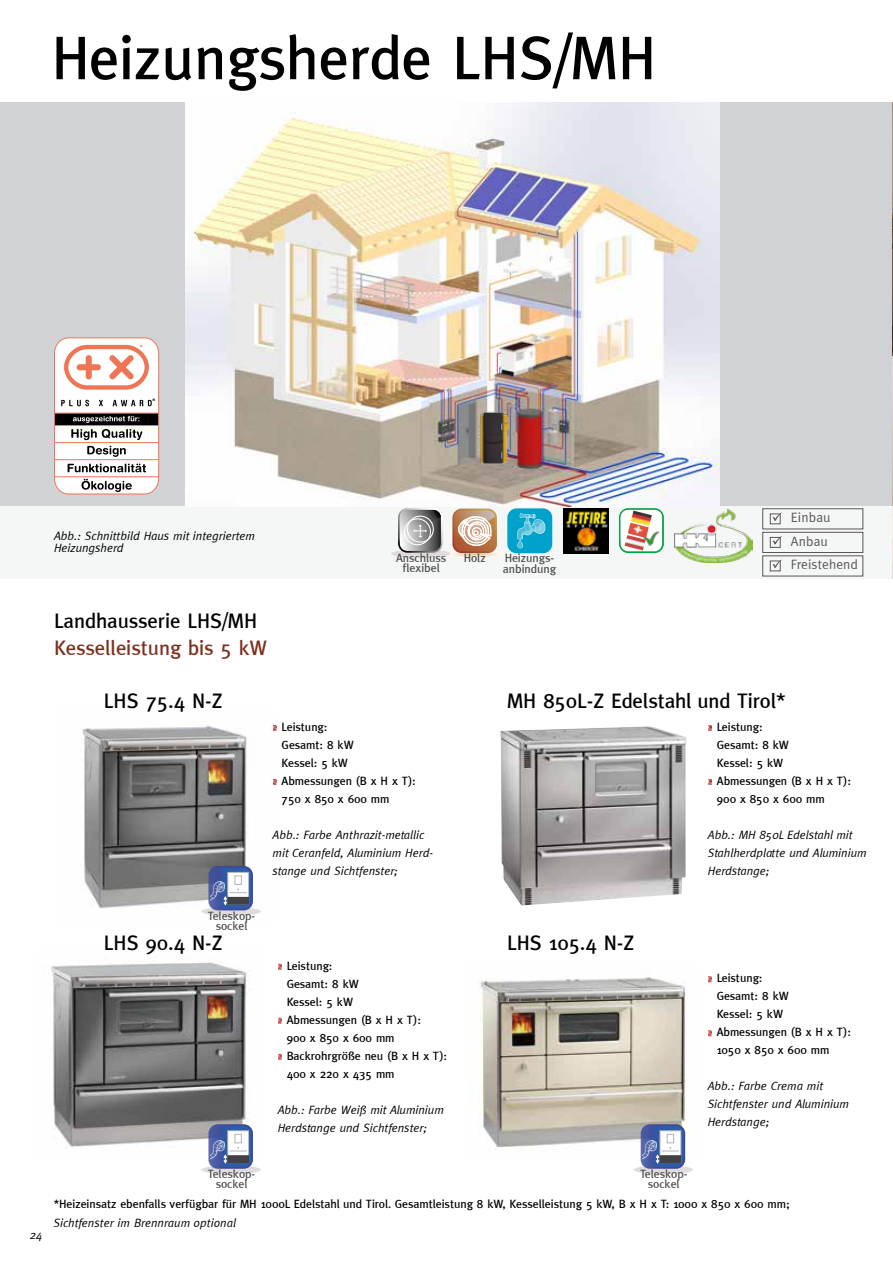
<style>
.page{position:relative;width:893px;height:1263px;background:#fff}
.page>*{position:absolute;margin:0;border:0;box-sizing:border-box;transform-origin:0 0}
.t1{font:500 61.5px "Meta";color:#000}
.t2{font:500 21px "Meta";color:#000}
.t3{font:500 21px "Meta";color:#7c311f}
.t4{font:13.5px/23.5px "Meta";letter-spacing:.01em;color:#575756}
.t5{font:500 12px/18px "Meta";color:#000}
.t6{font:italic 12px/18px "Meta";color:#000}
.t7{font:500 12px/10.5px "Meta";color:#4d4d4c;text-align:center}
</style>
<div class="page">
<div style="left:0;top:0;width:892px;height:578px;background:#d1d2d6"></div>
<img style="left:81px;top:725px;width:180px;height:191px">
<img style="left:500px;top:726px;width:186px;height:179px">
<svg style="left:273px;top:725px;width:4px;height:6px"></svg>
<svg style="left:273px;top:779px;width:4px;height:6px"></svg>
<svg style="left:708px;top:725px;width:4px;height:6px"></svg>
<svg style="left:708px;top:779px;width:4px;height:6px"></svg>
<img style="left:51px;top:962px;width:198px;height:185px">
<svg style="left:278px;top:964px;width:4px;height:6px"></svg>
<svg style="left:278px;top:1018px;width:4px;height:6px"></svg>
<svg style="left:278px;top:1054px;width:4px;height:6px"></svg>
<img style="left:480px;top:977px;width:206px;height:183px">
<svg style="left:708px;top:976px;width:4px;height:6px"></svg>
<svg style="left:708px;top:1030px;width:4px;height:6px"></svg>
<div style="left:0;top:506px;width:892px;height:72px;background:#f5f6f6"></div>
<div style="left:762px;top:508px;width:101px;height:21px;border:1px solid #575756"></div>
<div style="left:770px;top:513px;width:11px;height:11px;border:1px solid #575756"></div>
<svg style="left:773px;top:512px;width:9px;height:9px"></svg>
<div style="left:762px;top:532px;width:101px;height:21px;border:1px solid #575756"></div>
<div style="left:770px;top:537px;width:11px;height:11px;border:1px solid #575756"></div>
<svg style="left:773px;top:536px;width:9px;height:9px"></svg>
<div style="left:762px;top:555px;width:101px;height:21px;border:1px solid #575756"></div>
<div style="left:770px;top:561px;width:11px;height:10px;border:1px solid #575756"></div>
<svg style="left:773px;top:559px;width:9px;height:9px"></svg>
<img style="left:185px;top:102px;width:535px;height:404px">
<img style="left:479px;top:410px;width:29px;height:54px">
<img style="left:564px;top:508px;width:45px;height:45px">
<img style="left:674px;top:508px;width:79px;height:54px">
<svg style="left:619px;top:508px;width:45px;height:45px"></svg>
<svg style="left:621px;top:510px;width:41px;height:41px"></svg>
<img style="left:642px;top:531px;width:19px;height:15px">
<div style="left:507px;top:508px;width:45px;height:45px;background:#00a1cb;border-radius:9px"></div>
<div style="left:391px;top:549px;width:59px;height:9px;background:#e0dcdc;border-radius:50%"></div>
<svg style="left:398px;top:508px;width:152px;height:50px"></svg>
<div style="left:201px;top:1165px;width:60px;height:9px;background:#e0dcdc;border-radius:50%"></div>
<svg style="left:208px;top:1124px;width:45px;height:45px"></svg>
<img style="left:210px;top:1140px;width:15px;height:25px">
<div style="left:634px;top:1165px;width:59px;height:9px;background:#e0dcdc;border-radius:50%"></div>
<svg style="left:641px;top:1124px;width:44px;height:45px"></svg>
<img style="left:642px;top:1140px;width:15px;height:25px">
<div style="left:201px;top:907px;width:60px;height:9px;background:#e0dcdc;border-radius:50%"></div>
<svg style="left:208px;top:866px;width:45px;height:44px"></svg>
<img style="left:210px;top:882px;width:15px;height:25px">
<svg style="left:54px;top:337px;width:105px;height:157px"></svg>
<img style="left:892px;top:102px;width:1px;height:404px">
<div style="left:0;top:0;width:893px;height:102px;background:#fff"></div>
<h1 class="t1" style="left:51px;top:22px;width:606px">Heizungsherde LHS/MH</h1>
<p class="t6" style="left:54px;top:530px;width:203px;line-height:12px">Abb.: Schnittbild Haus mit integriertem<br>Heizungsherd</p>
<p class="t7" style="left:396px;top:552px;width:52px">Anschluss flexibel</p>
<p class="t7" style="left:464px;top:553px;width:23px">Holz</p>
<p class="t7" style="left:503px;top:553px;width:55px;text-align:left">Heizungs&shy;anbindung</p>
<p class="t4" style="left:791px;top:506px;width:69px">Einbau<br>Anbau<br>Freistehend</p>
<h2 class="t2" style="left:54px;top:608px;width:205px">Landhausserie LHS/MH</h2>
<h2 class="t3" style="left:54px;top:635px;width:214px">Kesselleistung bis 5 kW</h2>
<h2 class="t2" style="left:104px;top:689px;width:120px">LHS 75.4 N-Z</h2>
<h2 class="t2" style="left:507px;top:689px;width:280px">MH 850L-Z Edelstahl und Tirol*</h2>
<p class="t5" style="left:282px;top:718px;width:136px">Leistung:<br>Gesamt: 8 kW<br>Kessel: 5 kW<br>Abmessungen (B x H x T):<br>750 x 850 x 600 mm</p>
<p class="t6" style="left:273px;top:826px;width:162px">Abb.: Farbe Anthrazit-metallic mit Ceranfeld, Aluminium Herd&shy;stange und Sichtfenster;</p>
<p class="t5" style="left:717px;top:718px;width:136px">Leistung:<br>Gesamt: 8 kW<br>Kessel: 5 kW<br>Abmessungen (B x H x T):<br>900 x 850 x 600 mm</p>
<p class="t6" style="left:708px;top:826px;width:160px">Abb.: MH 850L Edelstahl mit<br>Stahlherdplatte und Aluminium<br>Herdstange;</p>
<p class="t7" style="left:208px;top:910px;width:49px">Teleskop&shy;sockel</p>
<h2 class="t2" style="left:104px;top:930px;width:120px">LHS 90.4 N-Z</h2>
<p class="t5" style="left:287px;top:957px;width:162px">Leistung:<br>Gesamt: 8 kW<br>Kessel: 5 kW<br>Abmessungen (B x H x T):<br>900 x 850 x 600 mm<br>Backrohrgröße neu (B x H x T):<br>400 x 220 x 435 mm</p>
<p class="t6" style="left:278px;top:1101px;width:168px">Abb.: Farbe Weiß mit Aluminium<br>Herdstange und Sichtfenster;</p>
<h2 class="t2" style="left:507px;top:930px;width:129px">LHS 105.4 N-Z</h2>
<p class="t5" style="left:717px;top:969px;width:136px">Leistung:<br>Gesamt: 8 kW<br>Kessel: 5 kW<br>Abmessungen (B x H x T):<br>1050 x 850 x 600 mm</p>
<p class="t6" style="left:708px;top:1077px;width:143px">Abb.: Farbe Crema mit<br>Sichtfenster und Aluminium<br>Herdstange;</p>
<p class="t6" style="left:30px;top:1226px;width:14px">24</p>
<p class="t7" style="left:208px;top:1168px;width:49px">Teleskop&shy;sockel</p>
<p class="t7" style="left:640px;top:1168px;width:49px">Teleskop&shy;sockel</p>
<p class="t5" style="left:54px;top:1194px;width:737px">*Heizeinsatz ebenfalls verfügbar für MH 1000L Edelstahl und Tirol. Gesamtleistung 8 kW, Kesselleistung 5 kW, B x H x T: 1000 x 850 x 600 mm;</p>
<p class="t6" style="left:53px;top:1214px;width:184px">Sichtfenster im Brennraum optional</p>
</div>
